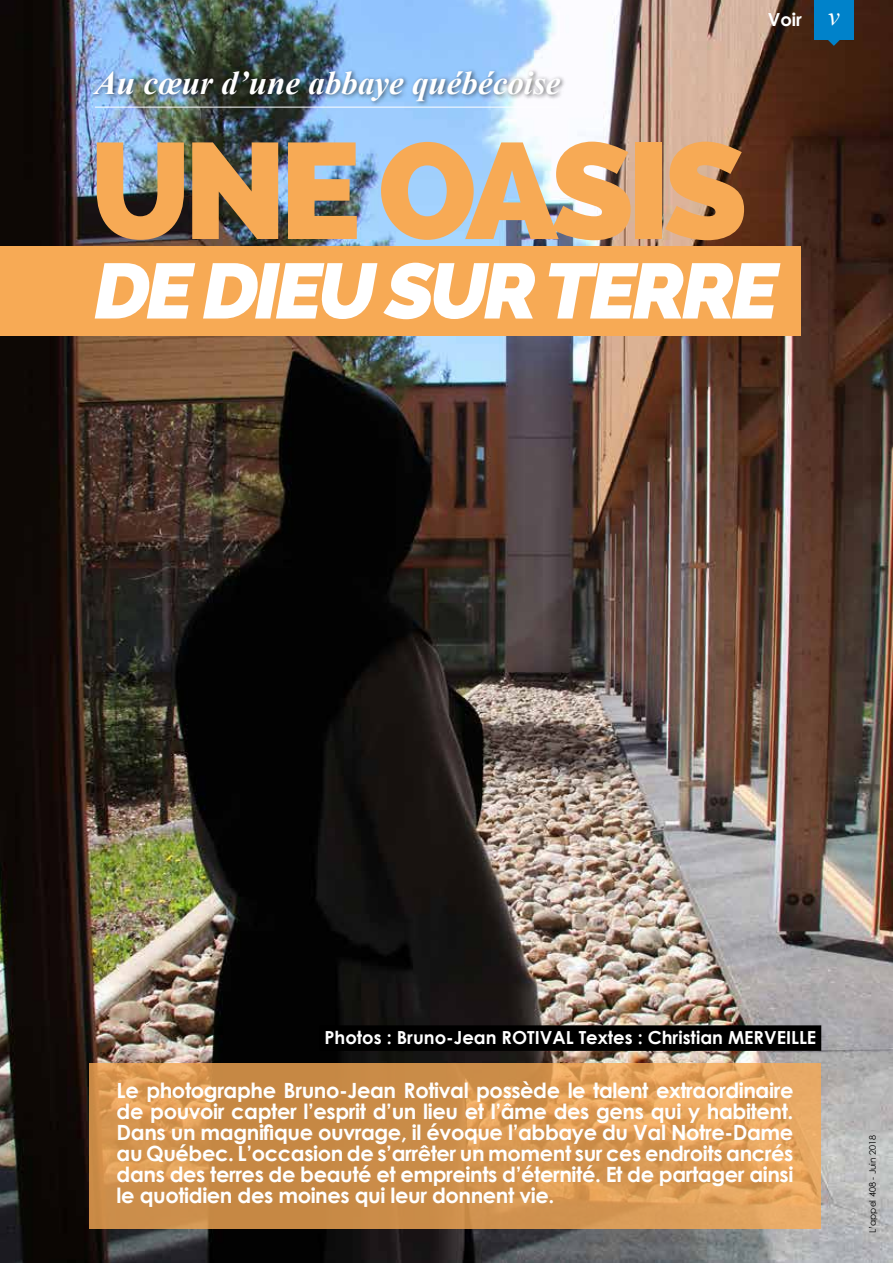
<style>
.page{position:relative;width:893px;height:1263px;background:#fff}
.page>*{position:absolute;margin:0;border:0;box-sizing:border-box;transform-origin:0 0}
.t1{font:800 136.05px "Raleway";letter-spacing:-.05em;color:#f7aa55}
.t2{font:italic 800 78px "Raleway";color:#fff}
.t3{font:italic 700 33px "Times New Roman";color:#fff}
.t4{font:italic 26.1px "Times New Roman";color:#fff}
.t5{font:700 21px/21px "Century Gothic";letter-spacing:-.02em;color:#fff;text-align:justify}
.t6{font:700 18px "Century Gothic";color:#fff}
.t7{font:9px "Century Gothic";color:#000}
</style>
<div class="page">
<img style="left:0;top:0;width:893px;height:1263px">
<div style="left:814px;top:0;width:40px;height:39px;background:#0082ca"></div>
<svg style="left:827px;top:39px;width:13px;height:7px"></svg>
<div style="left:0;top:246px;width:801px;height:90px;background:#f7aa55"></div>
<div style="left:319px;top:1025px;width:502px;height:26px;background:#000"></div>
<svg style="left:90px;top:1063px;width:731px;height:166px;background:#d49550"></svg>
<div style="left:90px;top:69px;width:476px;height:38px;background:#000;opacity:.54"></div>
<hr style="left:95px;top:107px;width:464px;height:1px;background:#fff">
<h3 class="t3" style="left:95px;top:64px;width:467px">Au cœur d’une abbaye québécoise</h3>
<p class="t6" style="left:768px;top:8px;width:36px">Voir</p>
<h1 class="t1" style="left:90px;top:112px;width:659px">UNE OASIS</h1>
<h2 class="t2" style="left:90px;top:246px;width:701px">DE DIEU SUR TERRE</h2>
<p class="t4" style="left:828px;top:2px;width:13px">v</p>
<p class="t6" style="left:324px;top:1026px;width:493px">Photos : Bruno-Jean ROTIVAL Textes : Christian MERVEILLE</p>
<p class="t5" style="left:117px;top:1079px;width:678px">Le photographe Bruno-Jean Rotival possède le talent extraordinaire de pouvoir capter l’esprit d’un lieu et l’âme des gens qui y habitent.<br>Dans un magnifique ouvrage, il évoque l’abbaye du Val Notre-Dame au Québec. L’occasion de s’arrêter un moment sur ces endroits ancrés dans des terres de beauté et empreints d’éternité. Et de partager ainsi le quotidien des moines qui leur donnent vie.</p>
<p class="t7" style="left:867px;top:1233px;width:100px;rotate:-90deg">L’appel 408 - Juin 2018</p>
</div>
